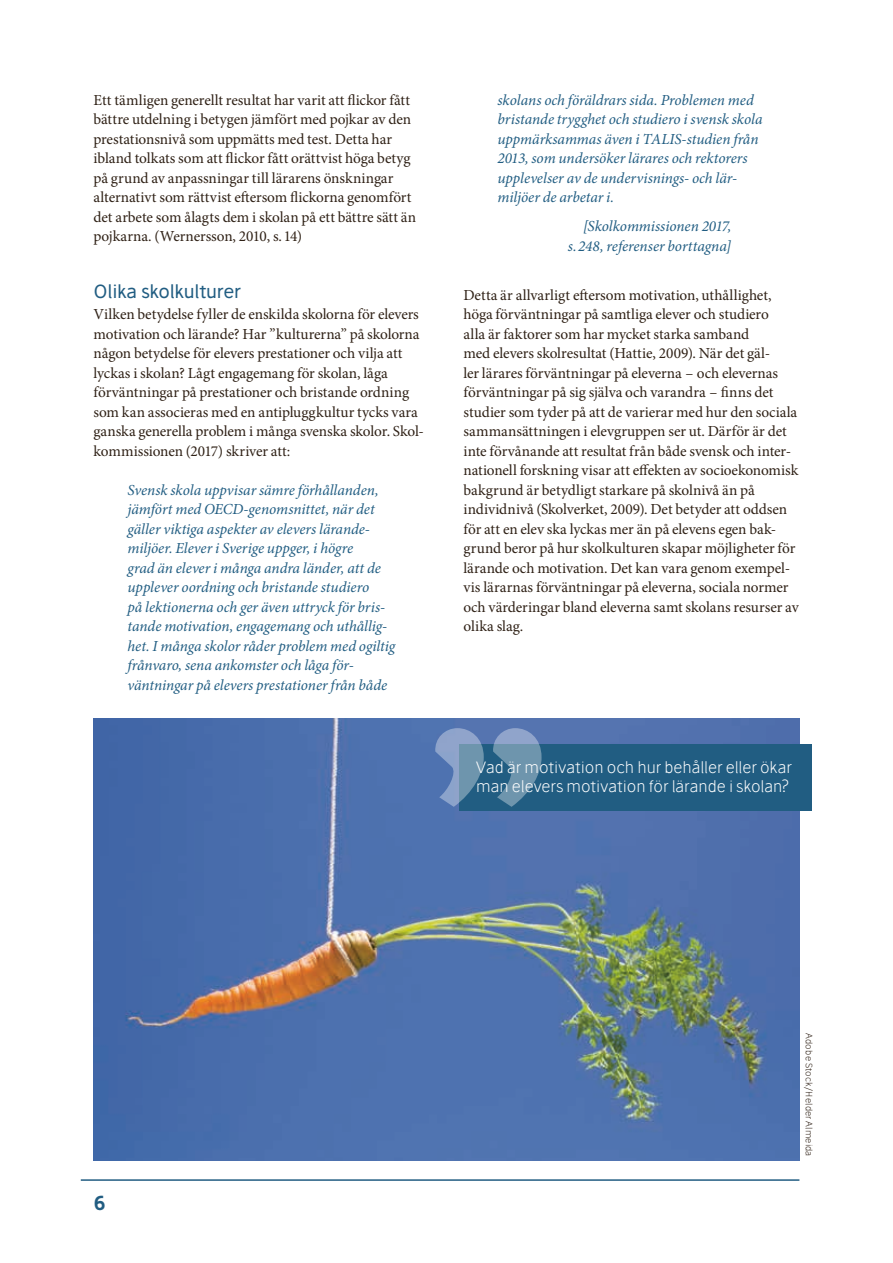
<style>
.page{position:relative;width:893px;height:1263px;background:#fff}
.page>*{position:absolute;margin:0;border:0;box-sizing:border-box;transform-origin:0 0}
.t1{font:600 19.5px "Stilu";color:#215d82}
.t2{font:18.3px "Stilu";letter-spacing:-.01em;color:#215d82}
.t3{font:300 15.75px/19.5px "Stilu";color:#fff}
.t4{font:15.3px/19.5px "Minion Pro";letter-spacing:-.005em;color:#2f2116}
.t5{font:italic 15.3px/19.5px "Minion Pro";letter-spacing:-.005em;color:#215d82}
.t6{font:300 9px "Stilu";letter-spacing:.025em;color:#2f2116}
</style>
<div class="page">
<hr style="left:81px;top:1179px;width:718px;height:2px;background:#215d82">
<img style="left:94px;top:719px;width:705px;height:442px">
<div style="left:459px;top:744px;width:353px;height:67px;background:#215d82"></div>
<svg style="left:434px;top:728px;width:108px;height:79px"></svg>
<p class="t4" style="left:94px;top:90px;width:324px">Ett tämligen generellt resultat har varit att flickor fått bättre utdelning i betygen jämfört med pojkar av den prestationsnivå som uppmätts med test. Detta har ibland tolkats som att flickor fått orättvist höga betyg på grund av anpassningar till lärarens önskningar alternativt som rättvist eftersom flickorna genomfört det arbete som ålagts dem i skolan på ett bättre sätt än pojkarna. (Wernersson, 2010, s.14)</p>
<p class="t2" style="left:94px;top:280px;width:149px">Olika skolkulturer</p>
<p class="t4" style="left:94px;top:304px;width:332px">Vilken betydelse fyller de enskilda skolorna för elevers motivation och lärande? Har ”kulturerna” på skolorna någon betydelse för elevers prestationer och vilja att lyckas i skolan? Lågt engagemang för skolan, låga förväntningar på prestationer och bristande ordning som kan associeras med en antipluggkultur tycks vara ganska generella problem i många svenska skolor. Skol&shy;kommissionen (2017) skriver att:</p>
<p class="t5" style="left:128px;top:480px;width:269px">Svensk skola uppvisar sämre förhållanden, jämfört med OECD-genomsnittet, när det gäller viktiga aspekter av elevers lärande&shy;miljöer. Elever i Sverige uppger, i högre<br>grad än elever i många andra länder, att de upplever oordning och bristande studiero<br>på lektionerna och ger även uttryck för bris&shy;tande motivation, engagemang och uthållig&shy;het. I många skolor råder problem med ogiltig frånvaro, sena ankomster och låga för&shy;väntningar på elevers prestationer från både</p>
<p class="t5" style="left:497px;top:90px;width:266px">skolans och föräldrars sida. Problemen med bristande trygghet och studiero i svensk skola uppmärksammas även i TALIS-studien från 2013, som undersöker lärares och rektorers upplevelser av de undervisnings- och lär&shy;miljöer de arbetar i.</p>
<p class="t5" style="left:568px;top:217px;width:165px;text-align:right">[Skolkommissionen 2017, s.248, referenser borttagna]</p>
<p class="t4" style="left:463px;top:285px;width:337px">Detta är allvarligt eftersom motivation, uthållighet, höga förväntningar på samtliga elever och studiero<br>alla är faktorer som har mycket starka samband<br>med elevers skolresultat (Hattie, 2009). När det gäl-<br>ler lärares förväntningar på eleverna – och elevernas förväntningar på sig själva och varandra – finns det studier som tyder på att de varierar med hur den sociala sammansättningen i elevgruppen ser ut. Därför är det inte förvånande att resultat från både svensk och inter&shy;nationell forskning visar att effekten av socioekonomisk bakgrund är betydligt starkare på skolnivå än på individnivå (Skolverket, 2009). Det betyder att oddsen för att en elev ska lyckas mer än på elevens egen bak&shy;grund beror på hur skolkulturen skapar möjligheter för lärande och motivation. Det kan vara genom exempel&shy;vis lärarnas förväntningar på eleverna, sociala normer och värderingar bland eleverna samt skolans resurser av olika slag.</p>
<p class="t3" style="left:476px;top:757px;width:317px">Vad är motivation och hur behåller eller ökar man elevers motivation för lärande i skolan?</p>
<p class="t1" style="left:94px;top:1190px;width:14px">6</p>
<p class="t6" style="left:815px;top:1033px;width:125px;rotate:90deg">Adobe Stock/Helder Almeida</p>
</div>
